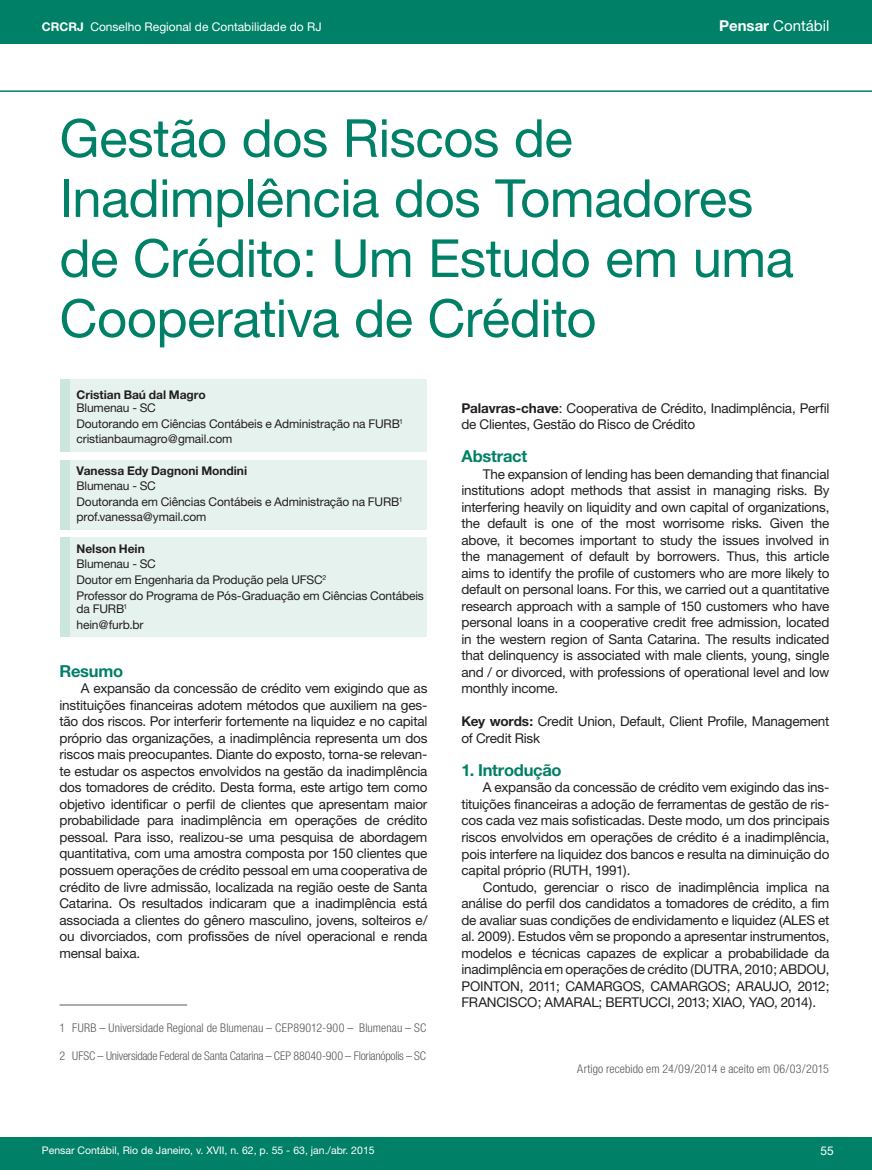
<style>
.page{position:relative;width:872px;height:1170px;background:#fff}
.page>*{position:absolute;margin:0;border:0;box-sizing:border-box;transform-origin:0 0}
.t1{font:52.5px/60px "Helvetica Neue";letter-spacing:-.01em;color:#008066}
.t2{font:700 16.5px "Helvetica Neue";letter-spacing:-.015em;color:#008066}
.t3{font:15px "Helvetica Neue";color:#fff}
.t4{font:13.5px/16.5px "Helvetica Neue";letter-spacing:-.015em;color:#231f20;text-align:justify}
.t5{font:12px/15.6px "Helvetica Neue";letter-spacing:-.01em;color:#231f20}
.t6{font:300 condensed 12px "Helvetica Neue";letter-spacing:.005em;color:#57585a}
.t7{font:300 condensed 12px "Helvetica Neue";letter-spacing:-.02em;color:#57585a}
.t8{font:700 12px "Helvetica Neue";color:#231f20}
.t9{font:12px "Helvetica Neue";color:#fff}
.t10{font:10.5px "Helvetica Neue";color:#fff}
.s1{font-weight:700}
</style>
<div class="page">
<div style="left:70px;top:380px;width:357px;height:72px;background:#e6f2ee"></div>
<div style="left:60px;top:380px;width:10px;height:72px;background:#cae6de"></div>
<div style="left:69px;top:460px;width:357px;height:70px;background:#e6f2ee"></div>
<div style="left:60px;top:460px;width:9px;height:70px;background:#cae6de"></div>
<div style="left:70px;top:537px;width:357px;height:99px;background:#e6f2ee"></div>
<div style="left:60px;top:537px;width:10px;height:99px;background:#cae6de"></div>
<div style="left:0;top:0;width:872px;height:44px;background:#008066"></div>
<hr style="left:0;top:90px;width:872px;height:2px;background:#008066">
<div style="left:0;top:1137px;width:872px;height:32px;background:#008066"></div>
<hr style="left:60px;top:1004px;width:127px;height:1px;background:#57585a">
<p class="t9" style="left:42px;top:20px;width:281px"><span class="s1">CRCRJ</span> Conselho Regional de Contabilidade do RJ</p>
<p class="t3" style="left:719px;top:17px;width:112px"><span class="s1">Pensar</span> Contábil</p>
<h1 class="t1" style="left:60px;top:107px;width:736px">Gestão dos Riscos de<br>Inadimplência dos Tomadores de Crédito: Um Estudo em uma<br>Cooperativa de Crédito</h1>
<p class="t8" style="left:77px;top:387px;width:131px">Cristian Baú dal Magro</p>
<p class="t5" style="left:77px;top:400px;width:328px">Blumenau - SC<br>Doutorando em Ciências Contábeis e Administração na FURB<sup>1 </sup>cristianbaumagro@gmail.com</p>
<p class="t8" style="left:77px;top:463px;width:172px">Vanessa Edy Dagnoni Mondini</p>
<p class="t5" style="left:77px;top:478px;width:328px">Blumenau - SC<br>Doutoranda em Ciências Contábeis e Administração na FURB<sup>1 </sup>prof.vanessa@ymail.com</p>
<p class="t8" style="left:77px;top:541px;width:70px">Nelson Hein</p>
<p class="t5" style="left:77px;top:556px;width:349px">Blumenau - SC<br>Doutor em Engenharia da Produção pela UFSC<sup>2<br></sup>Professor do Programa de Pós-Graduação em Ciências Contábeis</p>
<p class="t5" style="left:77px;top:601px;width:68px">da FURB<sup>1 </sup>hein@furb.br</p>
<p class="t2" style="left:60px;top:660px;width:65px">Resumo</p>
<p class="t4" style="left:60px;top:680px;width:369px;text-indent:21px">A expansão da concessão de crédito vem exigindo que as instituições financeiras adotem métodos que auxiliem na ges&shy;tão dos riscos. Por interferir fortemente na liquidez e no capital próprio das organizações, a inadimplência representa um dos riscos mais preocupantes. Diante do exposto, torna-se relevan&shy;te estudar os aspectos envolvidos na gestão da inadimplência dos tomadores de crédito. Desta forma, este artigo tem como objetivo identificar o perfil de clientes que apresentam maior probabilidade para inadimplência em operações de crédito pessoal. Para isso, realizou-se uma pesquisa de abordagem quantitativa, com uma amostra composta por 150 clientes que possuem operações de crédito pessoal em uma cooperativa de crédito de livre admissão, localizada na região oeste de Santa Catarina. Os resultados indicaram que a inadimplência está associada a clientes do gênero masculino, jovens, solteiros e/ ou divorciados, com profissões de nível operacional e renda mensal baixa.</p>
<p class="t6" style="left:60px;top:1021px;width:368px">1 FURB – Universidade Regional de Blumenau – CEP89012-900 – Blumenau – SC</p>
<p class="t7" style="left:60px;top:1048px;width:368px">2 UFSC – Universidade Federal de Santa Catarina – CEP 88040-900 – Florianópolis – SC</p>
<p class="t10" style="left:42px;top:1144px;width:334px">Pensar Contábil, Rio de Janeiro, v. XVII, n. 62, p. 55 - 63, jan./abr. 2015</p>
<p class="t4" style="left:461px;top:399px;width:369px"><span class="s1">Palavras-chave</span>: Cooperativa de Crédito, Inadimplência, Perfil de Clientes, Gestão do Risco de Crédito</p>
<p class="t2" style="left:461px;top:446px;width:67px">Abstract</p>
<p class="t4" style="left:461px;top:465px;width:369px;text-indent:21px">The expansion of lending has been demanding that financial institutions adopt methods that assist in managing risks. By interfering heavily on liquidity and own capital of organizations, the default is one of the most worrisome risks. Given the above, it becomes important to study the issues involved in the management of default by borrowers. Thus, this article aims to identify the profile of customers who are more likely to default on personal loans. For this, we carried out a quantitative research approach with a sample of 150 customers who have personal loans in a cooperative credit free admission, located in the western region of Santa Catarina. The results indicated that delinquency is associated with male clients, young, single and / or divorced, with professions of operational level and low monthly income.</p>
<p class="t4" style="left:461px;top:713px;width:369px"><span class="s1">Key words:</span> Credit Union, Default, Client Profile, Management of Credit Risk</p>
<p class="t2" style="left:461px;top:759px;width:102px">1. Introdução</p>
<p class="t4" style="left:461px;top:779px;width:369px;text-indent:21px">A expansão da concessão de crédito vem exigindo das ins&shy;tituições financeiras a adoção de ferramentas de gestão de ris&shy;cos cada vez mais sofisticadas. Deste modo, um dos principais riscos envolvidos em operações de crédito é a inadimplência, pois interfere na liquidez dos bancos e resulta na diminuição do capital próprio (RUTH, 1991).</p>
<p class="t4" style="left:461px;top:878px;width:369px;text-indent:21px">Contudo, gerenciar o risco de inadimplência implica na análise do perfil dos candidatos a tomadores de crédito, a fim de avaliar suas condições de endividamento e liquidez (ALES et al. 2009). Estudos vêm se propondo a apresentar instrumentos, modelos e técnicas capazes de explicar a probabilidade da inadimplência em operações de crédito (DUTRA, 2010; ABDOU, POINTON, 2011; CAMARGOS, CAMARGOS; ARAUJO, 2012; FRANCISCO; AMARAL; BERTUCCI, 2013; XIAO, YAO, 2014).</p>
<p class="t6" style="left:577px;top:1061px;width:253px">Artigo recebido em 24/09/2014 e aceito em 06/03/2015</p>
<p class="t9" style="left:820px;top:1143px;width:15px">55</p>
</div>
